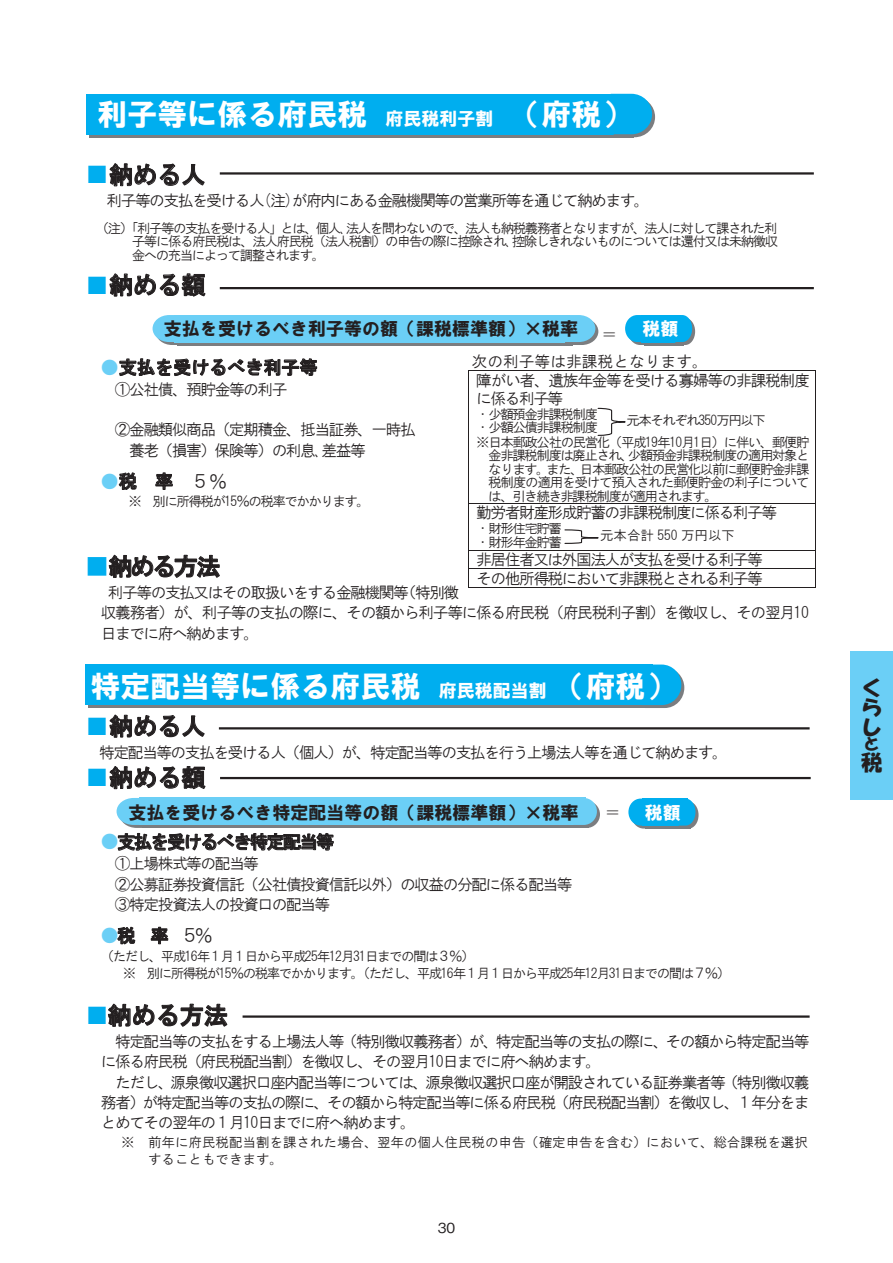
<style>
.page{position:relative;width:893px;height:1263px;background:#fff}
.page>*{position:absolute;margin:0;border:0;box-sizing:border-box;transform-origin:0 0}
.t1{font:30px "HG Soei Kakugothic UB";color:#fff}
.t2{font:24px "HG Gothic E";letter-spacing:.005em;color:#231f20}
.t3{font:24px "HGP Gothic E";letter-spacing:-.045em;color:#231f20}
.t4{font:21.3px/20.1px "HGP Soei Kakupoptai";color:#231f20;text-align:justify}
.t5{font:18px "HG Soei Kakugothic UB";color:#231f20}
.t6{font:18px "HG Gothic E";letter-spacing:-.08em;color:#231f20}
.t7{font:18px "HG Gothic E";letter-spacing:.005em;color:#231f20}
.t8{font:18px "HG Soei Kakugothic UB";color:#fff}
.t9{font:15.9px "HGP Soei Kakupoptai";color:#231f20}
.t10{font:15.75px/20.4px "HG Gothic M";letter-spacing:-.095em;color:#231f20}
.t11{font:15.75px "HG Gothic M";color:#231f20}
.t12{font:15.75px "MS Mincho";color:#231f20}
.t13{font:500 13.8px "Gothic BBB Pr 6";color:#231f20}
.t14{font:13.5px/13.5px "HG Gothic M";letter-spacing:-.105em;color:#231f20}
.t15{font:13.5px/17.5px "HG Gothic M";color:#231f20}
.s1{font-size:18px}
.s2{font-family:"MS Mincho";color:#00aeef}
.s3{color:#6bcff6}
.s4{font-family:"HG Gothic M"}
.s5{color:#00aeef}
.s6{font-family:"HGP Gothic M"}
</style>
<div class="page">
<svg style="left:109px;top:163px;width:96px;height:24px"></svg>
<svg style="left:109px;top:273px;width:97px;height:24px"></svg>
<svg style="left:119px;top:358px;width:198px;height:18px"></svg>
<svg style="left:119px;top:472px;width:18px;height:18px"></svg>
<svg style="left:155px;top:472px;width:18px;height:18px"></svg>
<svg style="left:109px;top:554px;width:111px;height:24px"></svg>
<svg style="left:109px;top:714px;width:96px;height:24px"></svg>
<svg style="left:109px;top:766px;width:97px;height:23px"></svg>
<svg style="left:117px;top:927px;width:18px;height:17px"></svg>
<svg style="left:151px;top:927px;width:17px;height:18px"></svg>
<svg style="left:108px;top:1003px;width:120px;height:24px"></svg>
<hr style="left:468px;top:370px;width:348px;height:1px;background:#231f20">
<hr style="left:468px;top:371px;width:1px;height:36px;background:#231f20">
<hr style="left:815px;top:371px;width:1px;height:36px;background:#231f20">
<svg style="left:468px;top:407px;width:1px;height:29px"></svg>
<svg style="left:815px;top:407px;width:1px;height:29px"></svg>
<hr style="left:468px;top:436px;width:1px;height:67px;background:#231f20">
<hr style="left:815px;top:436px;width:1px;height:67px;background:#231f20">
<hr style="left:468px;top:503px;width:348px;height:1px;background:#231f20">
<hr style="left:468px;top:550px;width:348px;height:1px;background:#231f20">
<hr style="left:468px;top:568px;width:348px;height:1px;background:#231f20">
<svg style="left:468px;top:504px;width:1px;height:83px"></svg>
<hr style="left:468px;top:587px;width:347px;height:1px;background:#231f20">
<svg style="left:815px;top:504px;width:1px;height:84px"></svg>
<div style="left:89px;top:97px;width:545px;height:40px;background:linear-gradient(to right,#7b7d80,#7b7d80)"></div>
<div style="left:86px;top:94px;width:545px;height:40px;background:#00aeef"></div>
<svg style="left:611px;top:94px;width:44px;height:43px"></svg>
<svg style="left:153px;top:315px;width:25px;height:30px"></svg>
<div style="left:178px;top:318px;width:395px;height:27px;background:linear-gradient(to right,#6bcff6,#6bcff6)"></div>
<div style="left:175px;top:315px;width:395px;height:27px;background:#6bcff6"></div>
<svg style="left:562px;top:315px;width:36px;height:30px"></svg>
<svg style="left:625px;top:315px;width:19px;height:30px"></svg>
<svg style="left:644px;top:342px;width:28px;height:3px"></svg>
<div style="left:641px;top:315px;width:39px;height:27px;background:#00aeef"></div>
<svg style="left:672px;top:315px;width:23px;height:30px"></svg>
<svg style="left:597px;top:407px;width:29px;height:29px"></svg>
<hr style="left:220px;top:172px;width:594px;height:3px;background:#231f20">
<hr style="left:220px;top:287px;width:594px;height:2px;background:#231f20">
<hr style="left:220px;top:777px;width:591px;height:2px;background:#231f20">
<hr style="left:243px;top:1015px;width:567px;height:3px;background:#231f20">
<svg style="left:117px;top:798px;width:217px;height:53px"></svg>
<div style="left:142px;top:801px;width:447px;height:27px;background:#7b7d80"></div>
<div style="left:139px;top:798px;width:447px;height:27px;background:#6bcff6"></div>
<svg style="left:585px;top:798px;width:15px;height:30px"></svg>
<svg style="left:628px;top:798px;width:17px;height:30px"></svg>
<svg style="left:645px;top:825px;width:31px;height:3px"></svg>
<div style="left:642px;top:798px;width:45px;height:27px;background:#00aeef"></div>
<svg style="left:676px;top:798px;width:22px;height:30px"></svg>
<div style="left:88px;top:667px;width:567px;height:41px;background:#7b7d80"></div>
<div style="left:85px;top:664px;width:567px;height:41px;background:#00aeef"></div>
<svg style="left:652px;top:664px;width:32px;height:44px"></svg>
<hr style="left:219px;top:727px;width:591px;height:2px;background:#231f20">
<svg style="left:564px;top:529px;width:35px;height:15px"></svg>
<div style="left:850px;top:651px;width:43px;height:148px;background:#6bcff6"></div>
<p class="t1" style="left:97px;top:100px;width:535px">利子等に係る府民税 <span class="s1">府民税利子割</span> （府税）</p>
<p class="t2" style="left:85px;top:163px;width:122px"><span class="s2">■</span>納める人</p>
<p class="t10" style="left:106px;top:190px;width:545px">利子等の支払を受ける人(注)が府内にある金融機関等の営業所等を通じて納めます。</p>
<p class="t14" style="left:132px;top:221px;width:648px;text-align:justify;text-indent:-36px">（注）「利子等の支払を受ける人」とは、個人､法人を問わないので、法人も納税義務者となりますが、法人に対して課された利子等に係る府民税は、法人府民税（法人税割）の申告の際に控除され､控除しきれないものについては還付又は未納徴収金への充当によって調整されます。</p>
<p class="t2" style="left:85px;top:273px;width:122px"><span class="s2">■</span>納める額</p>
<p class="t5" style="left:164px;top:320px;width:415px">支払を受けるべき利子等の額（課税標準額）×税率</p>
<p class="t12" style="left:601px;top:326px;width:17px">＝</p>
<p class="t8" style="left:643px;top:320px;width:37px">税額</p>
<p class="t11" style="left:472px;top:353px;width:238px">次の利子等は非課税となります。</p>
<p class="t7" style="left:101px;top:358px;width:218px"><span class="s3">●</span>支払を受けるべき利子等</p>
<p class="t10" style="left:115px;top:379px;width:174px">①公社債、預貯金等の利子</p>
<p class="t10" style="left:129px;top:419px;width:288px;text-indent:-14px">②金融類似商品（定期積金、抵当証券、一時払養老（損害）保険等）の利息､差益等</p>
<p class="t6" style="left:101px;top:472px;width:128px"><span class="s3">●</span>税 率 <span class="s4">５％</span></p>
<p class="t14" style="left:129px;top:495px;width:243px">※ 別に所得税が15％の税率でかかります。</p>
<p class="t10" style="left:476px;top:371px;width:335px;line-height:18px">障がい者、遺族年金等を受ける寡婦等の非課税制度に係る利子等</p>
<p class="t14" style="left:476px;top:407px;width:123px">・少額預金非課税制度・少額公債非課税制度</p>
<p class="t14" style="left:476px;top:410px;width:335px;line-height:21px;text-indent:150px">元本それぞれ350万円以下<br>※日本郵政公社の民営化（平成19年10月1日）に伴い、郵便貯</p>
<p class="t14" style="left:488px;top:448px;width:323px;text-align:justify">金非課税制度は廃止され、少額預金非課税制度の適用対象となります。また、日本郵政公社の民営化以前に郵便貯金非課税制度の適用を受けて預入された郵便貯金の利子については、引き続き非課税制度が適用されます。</p>
<p class="t10" style="left:476px;top:502px;width:302px">勤労者財産形成貯蓄の非課税制度に係る利子等</p>
<p class="t14" style="left:476px;top:522px;width:87px">・財形住宅貯蓄・財形年金貯蓄</p>
<p class="t15" style="left:600px;top:527px;width:136px">元本合計 550 万円以下</p>
<p class="t10" style="left:476px;top:550px;width:288px;line-height:18.8px">非居住者又は外国法人が支払を受ける利子等その他所得税において非課税とされる利子等</p>
<p class="t3" style="left:85px;top:554px;width:137px"><span class="s5">■</span>納める方法</p>
<p class="t10" style="left:101px;top:582px;width:710px;text-indent:7px">利子等の支払又はその取扱いをする金融機関等（特別徴<br>収義務者）が、利子等の支払の際に、その額から利子等に係る府民税（府民税利子割）を徴収し、その翌月10日までに府へ納めます。</p>
<p class="t1" style="left:91px;top:671px;width:586px">特定配当等に係る府民税 <span class="s1">府民税配当割</span> （府税）</p>
<p class="t2" style="left:85px;top:714px;width:122px"><span class="s2">■</span>納める人</p>
<p class="t10" style="left:99px;top:742px;width:630px">特定配当等の支払を受ける人（個人）が、特定配当等の支払を行う上場法人等を通じて納めます。</p>
<p class="t2" style="left:85px;top:765px;width:122px"><span class="s2">■</span>納める額</p>
<p class="t5" style="left:128px;top:804px;width:451px">支払を受けるべき特定配当等の額（課税標準額）×税率</p>
<p class="t12" style="left:605px;top:805px;width:17px">＝</p>
<p class="t8" style="left:645px;top:803px;width:37px">税額</p>
<p class="t6" style="left:101px;top:833px;width:235px"><span class="s3">●</span>支払を受けるべき特定配当等</p>
<p class="t10" style="left:115px;top:853px;width:459px">①上場株式等の配当等<br>②公募証券投資信託（公社債投資信託以外）の収益の分配に係る配当等<br>③特定投資法人の投資口の配当等</p>
<p class="t6" style="left:101px;top:926px;width:114px"><span class="s3">●</span>税 率 <span class="s6">５％</span></p>
<p class="t14" style="left:123px;top:947px;width:609px;line-height:17.5px;text-indent:-22px">（ただし、平成16年１月１日から平成25年12月31日までの間は３％）<br>※ 別に所得税が15％の税率でかかります。（ただし、平成16年１月１日から平成25年12月31日までの間は７％）</p>
<p class="t2" style="left:85px;top:1003px;width:144px"><span class="s2">■</span>納める方法</p>
<p class="t10" style="left:115px;top:1031px;width:696px">特定配当等の支払をする上場法人等（特別徴収義務者）が、特定配当等の支払の際に、その額から特定配当等</p>
<p class="t10" style="left:101px;top:1051px;width:502px">に係る府民税（府民税配当割）を徴収し、その翌月10日までに府へ納めます。</p>
<p class="t10" style="left:115px;top:1071px;width:696px">ただし、源泉徴収選択口座内配当等については、源泉徴収選択口座が開設されている証券業者等（特別徴収義</p>
<p class="t10" style="left:101px;top:1092px;width:710px">務者）が特定配当等の支払の際に、その額から特定配当等に係る府民税（府民税配当割）を徴収し、１年分をま</p>
<p class="t10" style="left:101px;top:1112px;width:317px">とめてその翌年の１月10日までに府へ納めます。</p>
<p class="t15" style="left:148px;top:1133px;width:661px;text-indent:-27px">※ 前年に府民税配当割を課された場合、翌年の個人住民税の申告（確定申告を含む）において、総合課税を選択することもできます。</p>
<p class="t13" style="left:438px;top:1216px;width:19px">30</p>
<h3 class="t4" style="left:861px;top:678px;width:22px">くらし</h3>
<p class="t9" style="left:864px;top:736px;width:16px">と</p>
<h3 class="t4" style="left:861px;top:752px;width:22px">税</h3>
</div>
